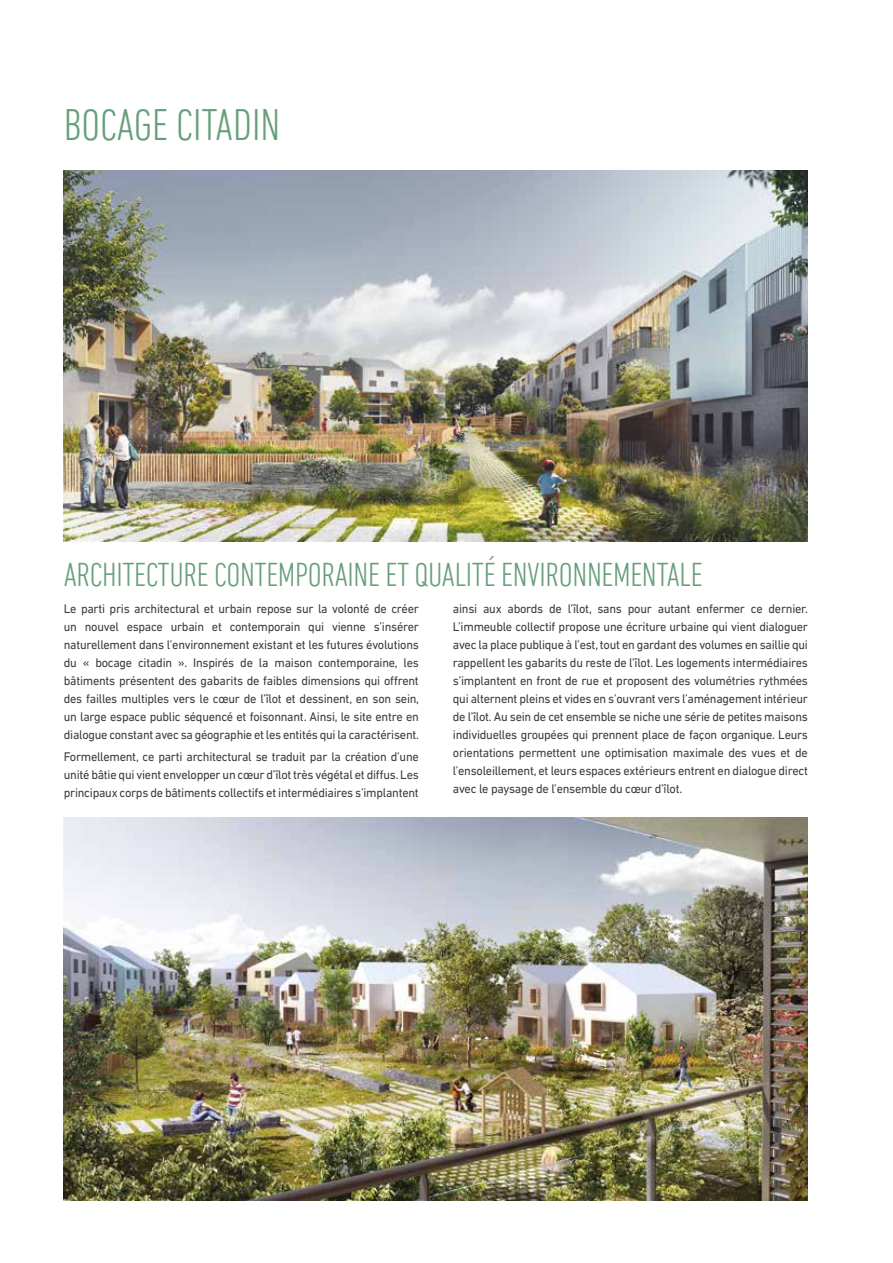
<style>
.page{position:relative;width:893px;height:1263px;background:#fff}
.page>*{position:absolute;margin:0;border:0;box-sizing:border-box;transform-origin:0 0}
.t1{font:300 condensed 45px "DIN Next LT Pro";color:#689f7a}
.t2{font:300 condensed 33.75px "DIN Next LT Pro";letter-spacing:-.01em;color:#689f7a}
.t3{font:12.75px/18px "DIN Next LT Pro";letter-spacing:-.02em;color:#3c3c3b;text-align:justify}
</style>
<div class="page">
<img style="left:64px;top:170px;width:744px;height:371px">
<img style="left:64px;top:818px;width:744px;height:382px">
<h1 class="t1" style="left:64px;top:99px;width:218px">BOCAGE CITADIN</h1>
<h2 class="t2" style="left:64px;top:556px;width:640px">ARCHITECTURE CONTEMPORAINE ET QUALITÉ ENVIRONNEMENTALE</h2>
<p class="t3" style="left:64px;top:599px;width:357px">Le parti pris architectural et urbain repose sur la volonté de créer un nouvel espace urbain et contemporain qui vienne s’insérer naturellement dans l’environnement existant et les futures évolutions du « bocage citadin ». Inspirés de la maison contemporaine, les bâtiments présentent des gabarits de faibles dimensions qui offrent des failles multiples vers le cœur de l’îlot et dessinent, en son sein, un large espace public séquencé et foisonnant. Ainsi, le site entre en dialogue constant avec sa géographie et les entités qui la caractérisent.</p>
<p class="t3" style="left:64px;top:748px;width:357px">Formellement, ce parti architectural se traduit par la création d’une unité bâtie qui vient envelopper un cœur d’îlot très végétal et diffus. Les principaux corps de bâtiments collectifs et intermédiaires s’implantent</p>
<p class="t3" style="left:453px;top:599px;width:357px">ainsi aux abords de l’îlot, sans pour autant enfermer ce dernier.<br>L’immeuble collectif propose une écriture urbaine qui vient dialoguer avec la place publique à l’est, tout en gardant des volumes en saillie qui rappellent les gabarits du reste de l’îlot. Les logements intermédiaires s’implantent en front de rue et proposent des volumétries rythmées qui alternent pleins et vides en s’ouvrant vers l’aménagement intérieur de l’îlot. Au sein de cet ensemble se niche une série de petites maisons individuelles groupées qui prennent place de façon organique. Leurs orientations permettent une optimisation maximale des vues et de l’ensoleillement, et leurs espaces extérieurs entrent en dialogue direct avec le paysage de l’ensemble du cœur d’îlot.</p>
</div>
